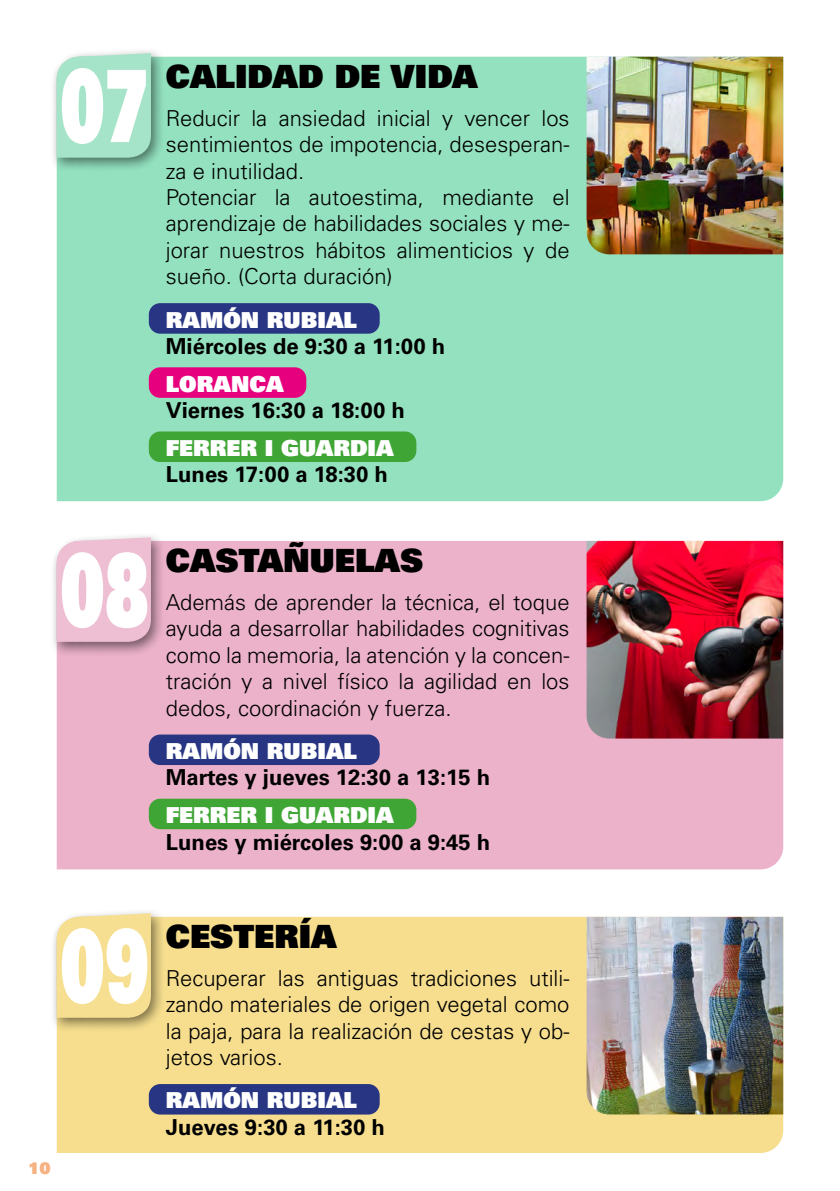
<style>
.page{position:relative;width:840px;height:1191px;background:#fff}
.page>*{position:absolute;margin:0;border:0;box-sizing:border-box;transform-origin:0 0}
.t1{font:100px "Univers LT Std X Black";color:#fff;scale:.63 1}
.t2{font:32px "Univers LT Std X Black";color:#000}
.t3{font:300 22px/26.4px "Univers LT Std";color:#000;text-align:justify}
.t4{font:700 22px "Univers LT Std";color:#000}
.t5{font:22px "Univers LT Std X Black";color:#fff}
.t6{font:16px "Univers LT Std X Black";color:#f7b284}
</style>
<div class="page">
<div style="left:57px;top:541px;width:725px;height:328px;background:#ecb2ca"></div>
<div style="left:57px;top:916px;width:725px;height:237px;background:#f6de8e"></div>
<div style="left:57px;top:57px;width:725px;height:444px;background:#93e1bf"></div>
<div style="left:49px;top:531px;width:116px;height:126px;background:#000;opacity:.5"></div>
<div style="left:57px;top:537px;width:94px;height:105px;background:#eebed2"></div>
<div style="left:49px;top:907px;width:116px;height:126px;background:#000;opacity:.5"></div>
<div style="left:57px;top:913px;width:94px;height:104px;background:#f6df91"></div>
<div style="left:49px;top:47px;width:116px;height:126px;background:#000;opacity:.5"></div>
<div style="left:57px;top:53px;width:94px;height:105px;background:#a5e4c8"></div>
<div style="left:149px;top:734px;width:230px;height:31px;background:#283583;border-radius:11px"></div>
<div style="left:149px;top:798px;width:267px;height:31px;background:#3fa535;border-radius:11px"></div>
<div style="left:149px;top:1084px;width:230px;height:30px;background:#283583;border-radius:11px"></div>
<div style="left:149px;top:303px;width:230px;height:31px;background:#283583;border-radius:11px"></div>
<div style="left:149px;top:367px;width:157px;height:31px;background:#e6007d;border-radius:11px"></div>
<div style="left:149px;top:431px;width:267px;height:31px;background:#3fa535;border-radius:11px"></div>
<img style="left:586px;top:541px;width:196px;height:197px">
<img style="left:586px;top:916px;width:196px;height:198px">
<img style="left:586px;top:57px;width:196px;height:197px">
<h1 class="t1" style="left:60px;top:40px;width:142px">07</h1>
<h2 class="t2" style="left:166px;top:55px;width:313px">CALIDAD DE VIDA</h2>
<p class="t3" style="left:166px;top:105px;width:405px;text-align:left">Reducir la ansiedad inicial y vencer los sentimientos de impotencia, desesperan&shy;za e inutilidad.<br>Potenciar la autoestima, mediante el aprendizaje de habilidades sociales y me&shy;jorar nuestros hábitos alimenticios y de sueño. (Corta duración)</p>
<p class="t5" style="left:166px;top:305px;width:192px">RAMÓN RUBIAL</p>
<p class="t4" style="left:166px;top:333px;width:281px">Miércoles de 9:30 a 11:00 h</p>
<p class="t5" style="left:166px;top:369px;width:119px">LORANCA</p>
<p class="t4" style="left:166px;top:397px;width:240px">Viernes 16:30 a 18:00 h</p>
<p class="t5" style="left:166px;top:433px;width:229px">FERRER I GUARDIA</p>
<p class="t4" style="left:166px;top:462px;width:223px">Lunes 17:00 a 18:30 h</p>
<h1 class="t1" style="left:60px;top:524px;width:142px">08</h1>
<h2 class="t2" style="left:166px;top:539px;width:259px">CASTAÑUELAS</h2>
<p class="t3" style="left:166px;top:589px;width:405px">Además de aprender la técnica, el toque ayuda a desarrollar habilidades cognitivas como la memoria, la atención y la concen&shy;tración y a nivel físico la agilidad en los dedos, coordinación y fuerza.</p>
<p class="t5" style="left:166px;top:736px;width:192px">RAMÓN RUBIAL</p>
<p class="t4" style="left:166px;top:764px;width:325px">Martes y jueves 12:30 a 13:15 h</p>
<p class="t5" style="left:166px;top:800px;width:229px">FERRER I GUARDIA</p>
<p class="t4" style="left:166px;top:829px;width:326px">Lunes y miércoles 9:00 a 9:45 h</p>
<h1 class="t1" style="left:60px;top:900px;width:142px">09</h1>
<p class="t6" style="left:28px;top:1158px;width:24px">10</p>
<h2 class="t2" style="left:166px;top:915px;width:172px">CESTERÍA</h2>
<p class="t3" style="left:166px;top:964px;width:405px">Recuperar las antiguas tradiciones utili&shy;zando materiales de origen vegetal como la paja, para la realización de cestas y ob&shy;jetos varios.</p>
<p class="t5" style="left:166px;top:1086px;width:192px">RAMÓN RUBIAL</p>
<p class="t4" style="left:166px;top:1114px;width:220px">Jueves 9:30 a 11:30 h</p>
</div>
